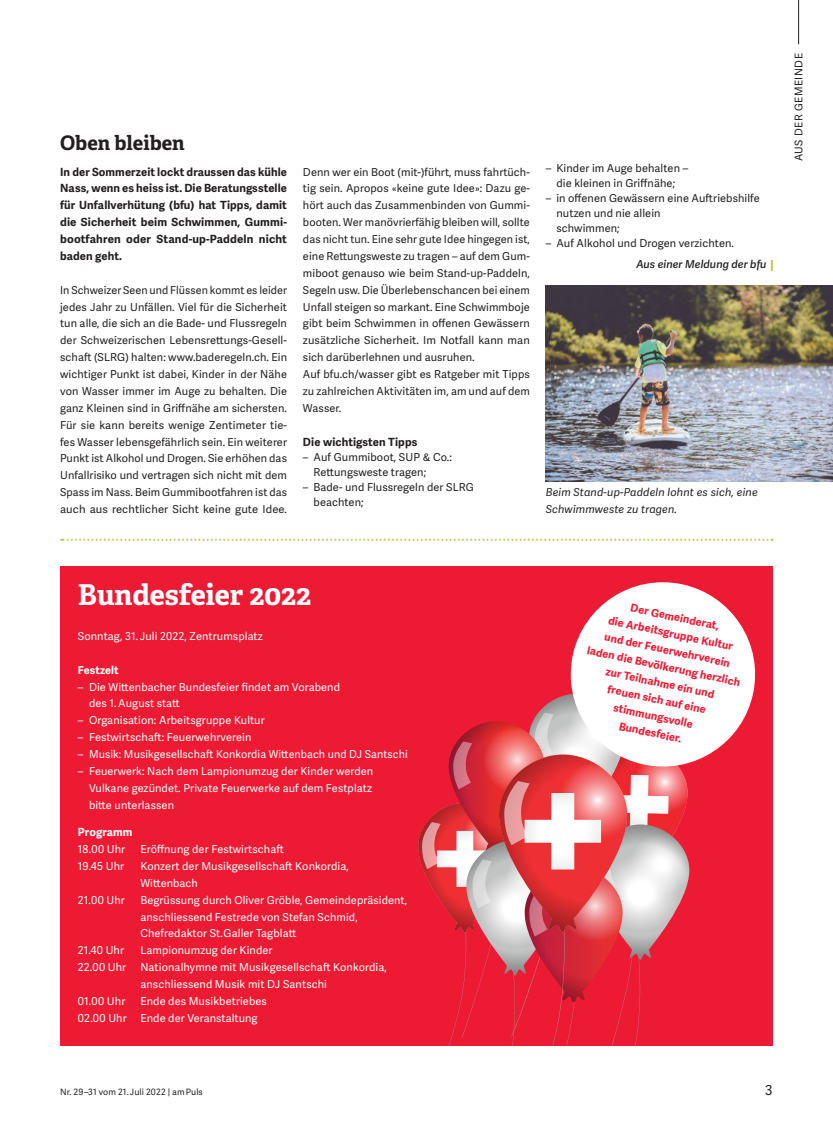
<style>
.page{position:relative;width:833px;height:1134px;background:#fff}
.page>*{position:absolute;margin:0;border:0;box-sizing:border-box;transform-origin:0 0}
._06_Nebenartikel_Tit{font:700 28.75px "Adelle";letter-spacing:-.005em;color:#fff}
._06_Nebenartikel_Tit-2{font:700 20px "Adelle";color:#231f20}
.t1{font:13.75px "Adelle Sans";color:#231f20}
._05_Hauptartikel_Lea{font:700 11.25px/16.9px "Adelle Sans";letter-spacing:.015em;color:#231f20;text-align:justify}
._06_Nebenartikel_Zwi{font:700 11.25px "Adelle Sans";letter-spacing:.01em;color:#231f20}
._06_Nebenartikel_Zwi-2{font:700 11.25px "Adelle Sans";letter-spacing:.01em;color:#fff}
._06_Nebenartikel_Gru{font:11px/16.9px "Adelle Sans";letter-spacing:.01em;color:#231f20;text-align:justify}
._06_Nebenartikel_Gru-2{font:11px/16.9px "Adelle Sans";letter-spacing:.01em;color:#fff}
._06_Nebenartikel_Gru-3{font:700 11px/16.9px "Adelle Sans";color:#ed1a33;text-align:center}
._06_Nebenartikel_Bil{font:italic 11px/16.9px "Adelle Sans";letter-spacing:.015em;color:#231f20}
._06_Nebenartikel_Aut{font:italic 600 11px "Adelle Sans";letter-spacing:.005em;color:#231f20}
._06_Nebenartikel_Gru-4{font:700 11px "Adelle Sans";letter-spacing:.005em;color:#fff}
.t2{font:10.62px "Adelle Sans";letter-spacing:.05em;color:#231f20}
.t3{font:8.75px "Adelle Sans";letter-spacing:.01em;color:#231f20}
</style>
<div class="page">
<hr style="left:798px;top:0;width:1px;height:44px;background:#231f20">
<div style="left:60px;top:566px;width:712px;height:479px;background:#ed1a33"></div>
<svg style="left:418px;top:696px;width:271px;height:349px"></svg>
<svg style="left:562px;top:582px;width:194px;height:193px;fill:#fff"></svg>
<svg style="left:61px;top:539px;width:711px;height:2px"></svg>
<img style="left:546px;top:285px;width:287px;height:197px">
<p class="_06_Nebenartikel_Tit-2" style="left:60px;top:130px;width:126px">Oben bleiben</p>
<p class="_05_Hauptartikel_Lea" style="left:60px;top:163px;width:228px">In der Sommerzeit lockt draussen das kühle Nass, wenn es heiss ist. Die Beratungsstelle für Unfallverhütung (bfu) hat Tipps, damit die Sicherheit beim Schwimmen, Gummi&shy;bootfahren oder Stand-up-Paddeln nicht baden geht.</p>
<p class="_06_Nebenartikel_Gru" style="left:60px;top:282px;width:228px">In Schweizer Seen und Flüssen kommt es leider jedes Jahr zu Unfällen. Viel für die Sicherheit tun alle, die sich an die Bade- und Flussregeln der Schweizerischen Lebensrettungs-Gesell&shy;schaft (SLRG) halten: www.baderegeln.ch. Ein wichtiger Punkt ist dabei, Kinder in der Nähe von Wasser immer im Auge zu behalten. Die ganz Kleinen sind in Griffnähe am sichersten.<br>Für sie kann bereits wenige Zentimeter tie&shy;fes Wasser lebensgefährlich sein. Ein weiterer Punkt ist Alkohol und Drogen. Sie erhöhen das Unfallrisiko und vertragen sich nicht mit dem Spass im Nass. Beim Gummibootfahren ist das auch aus rechtlicher Sicht keine gute Idee.</p>
<p class="_06_Nebenartikel_Gru" style="left:303px;top:164px;width:228px">Denn wer ein Boot (mit-)führt, muss fahrtüch&shy;tig sein. Apropos «keine gute Idee»: Dazu ge&shy;hört auch das Zusammenbinden von Gummi&shy;booten. Wer manövrierfähig bleiben will, sollte das nicht tun. Eine sehr gute Idee hingegen ist, eine Rettungsweste zu tragen – auf dem Gum&shy;miboot genauso wie beim Stand-up-Paddeln, Segeln usw. Die Überlebenschancen bei einem Unfall steigen so markant. Eine Schwimmboje gibt beim Schwimmen in offenen Gewässern zusätzliche Sicherheit. Im Notfall kann man sich darüberlehnen und ausruhen.</p>
<p class="_06_Nebenartikel_Gru" style="left:303px;top:366px;width:228px">Auf bfu.ch/wasser gibt es Ratgeber mit Tipps zu zahlreichen Aktivitäten im, am und auf dem Wasser.</p>
<p class="_06_Nebenartikel_Zwi" style="left:303px;top:435px;width:116px">Die wichtigsten Tipps</p>
<p class="_06_Nebenartikel_Gru" style="left:314px;top:449px;width:140px;line-height:15px;text-indent:-11px">– Auf Gummiboot, SUP &amp; Co.:<br>Rettungsweste tragen;</p>
<p class="_06_Nebenartikel_Gru" style="left:314px;top:479px;width:162px;line-height:15px;text-indent:-11px">– Bade- und Flussregeln der SLRG beachten;</p>
<p class="_06_Nebenartikel_Gru" style="left:546px;top:161px;width:144px;line-height:15px;text-align:center">– Kinder im Auge behalten – die kleinen in Griffnähe;</p>
<p class="_06_Nebenartikel_Gru" style="left:556px;top:191px;width:205px;line-height:15px;text-align:left;text-indent:-11px">– in offenen Gewässern eine Auftriebshilfe nutzen und nie allein<br>schwimmen;</p>
<p class="_06_Nebenartikel_Gru" style="left:546px;top:235px;width:190px">– Auf Alkohol und Drogen verzichten.</p>
<p class="_06_Nebenartikel_Aut" style="left:636px;top:258px;width:132px">Aus einer Meldung der bfu</p>
<p class="_06_Nebenartikel_Bil" style="left:546px;top:484px;width:213px">Beim Stand-up-Paddeln lohnt es sich, eine<br>Schwimmweste zu tragen.</p>
<p class="t2" style="left:792px;top:161px;width:110px;rotate:-90deg">AUS DER GEMEINDE</p>
<p class="_06_Nebenartikel_Tit" style="left:78px;top:577px;width:235px">Bundesfeier 2022</p>
<p class="_06_Nebenartikel_Gru-2" style="left:78px;top:628px;width:186px">Sonntag, 31. Juli 2022, Zentrumsplatz</p>
<p class="_06_Nebenartikel_Gru-4" style="left:78px;top:663px;width:42px">Festzelt</p>
<p class="_06_Nebenartikel_Gru-2" style="left:89px;top:678px;width:252px;text-indent:-11px">– Die Wittenbacher Bundesfeier findet am Vorabend des 1. August statt</p>
<p class="_06_Nebenartikel_Gru-2" style="left:78px;top:712px;width:188px">– Organisation: Arbeitsgruppe Kultur</p>
<p class="_06_Nebenartikel_Gru-2" style="left:78px;top:729px;width:175px">– Festwirtschaft: Feuerwehrverein</p>
<p class="_06_Nebenartikel_Gru-2" style="left:78px;top:746px;width:331px">– Musik: Musikgesellschaft Konkordia Wittenbach und DJ Santschi</p>
<p class="_06_Nebenartikel_Gru-2" style="left:89px;top:763px;width:286px;text-align:justify;text-indent:-11px">– Feuerwerk: Nach dem Lampionumzug der Kinder werden Vulkane gezündet. Private Feuerwerke auf dem Festplatz bitte unterlassen</p>
<p class="_06_Nebenartikel_Zwi-2" style="left:78px;top:825px;width:56px">Programm</p>
<p class="_06_Nebenartikel_Gru-2" style="left:78px;top:841px;width:49px">18.00 Uhr</p>
<p class="_06_Nebenartikel_Gru-2" style="left:140px;top:841px;width:145px">Eröffnung der Festwirtschaft</p>
<p class="_06_Nebenartikel_Gru-2" style="left:78px;top:858px;width:48px">19.45 Uhr</p>
<p class="_06_Nebenartikel_Gru-2" style="left:140px;top:858px;width:210px">Konzert der Musikgesellschaft Konkordia,<br>Wittenbach</p>
<p class="_06_Nebenartikel_Gru-2" style="left:78px;top:892px;width:49px">21.00 Uhr</p>
<p class="_06_Nebenartikel_Gru-2" style="left:140px;top:892px;width:268px">Begrüssung durch Oliver Gröble, Gemeindepräsident, anschliessend Festrede von Stefan Schmid,<br>Chefredaktor St.Galler Tagblatt</p>
<p class="_06_Nebenartikel_Gru-2" style="left:78px;top:942px;width:48px">21.40 Uhr</p>
<p class="_06_Nebenartikel_Gru-2" style="left:140px;top:942px;width:134px">Lampionumzug der Kinder</p>
<p class="_06_Nebenartikel_Gru-2" style="left:78px;top:959px;width:50px">22.00 Uhr</p>
<p class="_06_Nebenartikel_Gru-2" style="left:140px;top:959px;width:248px">Nationalhymne mit Musikgesellschaft Konkordia, anschliessend Musik mit DJ Santschi</p>
<p class="_06_Nebenartikel_Gru-2" style="left:78px;top:993px;width:49px">01.00 Uhr</p>
<p class="_06_Nebenartikel_Gru-2" style="left:140px;top:993px;width:128px">Ende des Musikbetriebes</p>
<p class="_06_Nebenartikel_Gru-2" style="left:78px;top:1010px;width:181px">02.00 Uhr Ende der Veranstaltung</p>
<p class="_06_Nebenartikel_Gru-3" style="left:599px;top:592px;width:158px;rotate:12deg">Der Gemeinderat,<br>die Arbeitsgruppe Kultur<br>und der Feuerwehrverein laden die Bevölkerung herzlich zur Teilnahme ein und<br>freuen sich auf eine stimmungsvolle<br>Bundesfeier.</p>
<p class="t3" style="left:60px;top:1087px;width:144px">Nr. 29–31 vom 21. Juli 2022 | am Puls</p>
<p class="t1" style="left:765px;top:1082px;width:9px">3</p>
</div>
